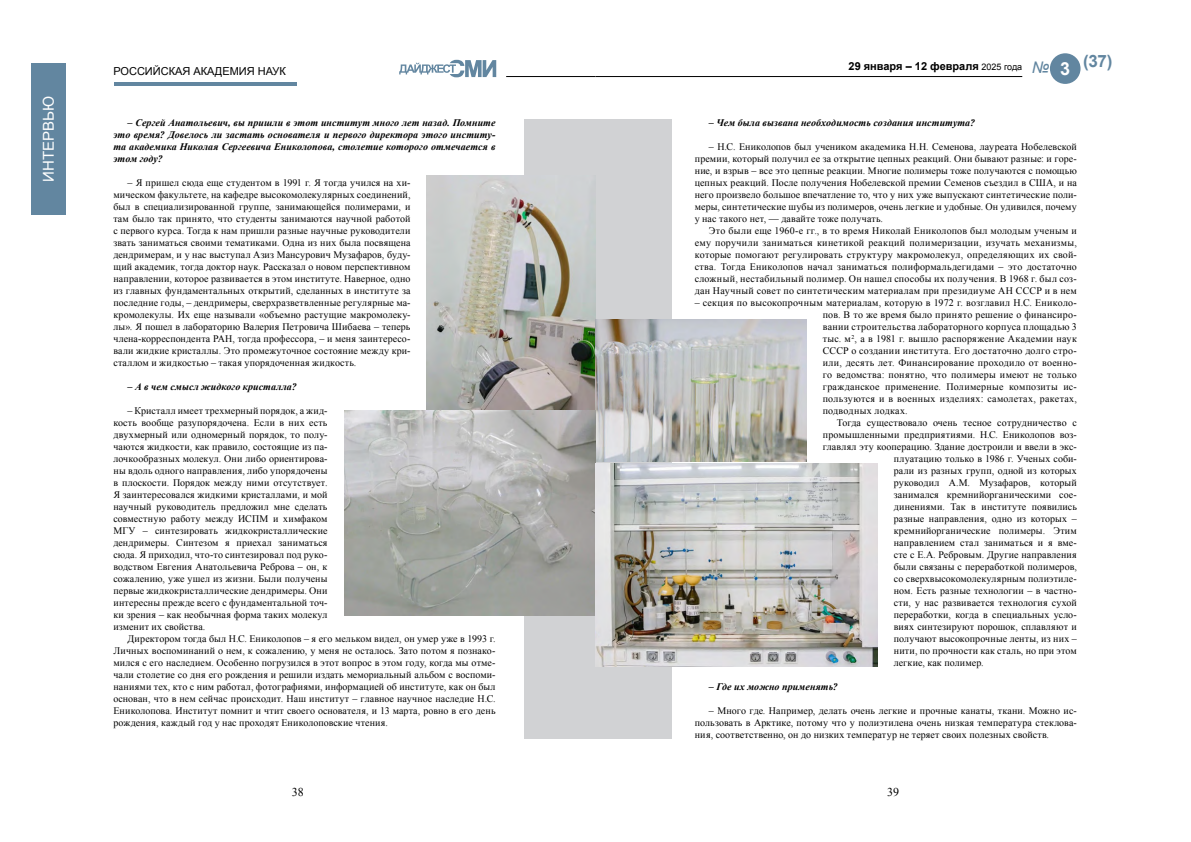
<style>
.page{position:relative;width:1191px;height:842px;background:#fff}
.page>*{position:absolute;margin:0;border:0;box-sizing:border-box;transform-origin:0 0}
.t1{font:700 17px "Arial";color:#6286a0}
.t2{font:15px "Arial";color:#fff}
.t3{font:12px "Times New Roman";color:#000}
.t4{font:700 11px "Arial";color:#000}
.t5{font:11px "Arial";color:#000}
.t6{font:10px/12px "Times New Roman";letter-spacing:.015em;color:#000;text-align:justify}
.t7{font:italic 700 10px/12px "Times New Roman";letter-spacing:.005em;color:#000;text-align:justify}
.s1{font-weight:400;font-size:9px}
.s2{font-size:18px;color:#fff}
</style>
<div class="page">
<div style="left:524px;top:119px;width:148px;height:619px;background:#d1d2d4"></div>
<img style="left:427px;top:176px;width:168px;height:233px">
<img style="left:595px;top:320px;width:211px;height:141px">
<img style="left:344px;top:411px;width:251px;height:204px">
<img style="left:595px;top:463px;width:282px;height:203px">
<hr style="left:506px;top:76px;width:89px;height:1px;background:#000">
<hr style="left:595px;top:76px;width:427px;height:1px;background:#000">
<hr style="left:114px;top:82px;width:183px;height:4px;background:#6286a0">
<svg style="left:399px;top:60px;width:97px;height:17px"></svg>
<div style="left:31px;top:63px;width:34px;height:151px;background:#6286a0"></div>
<div style="left:1050px;top:53px;width:30px;height:31px;background:#6286a0;border-radius:50%"></div>
<h2 class="t2" style="left:39px;top:182px;width:87px;rotate:-90deg">ИНТЕРВЬЮ</h2>
<p class="t5" style="left:113px;top:64px;width:174px">РОССИЙСКАЯ АКАДЕМИЯ НАУК</p>
<p class="t4" style="left:848px;top:59px;width:175px">29 января ‒ 12 февраля <span class="s1">2025 года</span></p>
<h1 class="t1" style="left:1031px;top:50px;width:82px"><sub>№</sub> <span class="s2">3</span> (37)</h1>
<p class="t7" style="left:113px;top:116px;width:384px;text-indent:14px">– Сергей Анатольевич, вы пришли в этот институт много лет назад. Помните это время? Довелось ли застать основателя и первого директора этого институ&shy;та академика Николая Сергеевича Ениколопова, столетие которого отмечается в этом году?</p>
<p class="t6" style="left:113px;top:176px;width:299px;text-indent:14px">– Я пришел сюда еще студентом в 1991 г. Я тогда учился на хи&shy;мическом факультете, на кафедре высокомолекулярных соединений, был в специализированной группе, занимающейся полимерами, и там было так принято, что студенты занимаются научной работой с первого курса. Тогда к нам пришли разные научные руководители звать заниматься своими тематиками. Одна из них была посвящена дендримерам, и у нас выступал Азиз Мансурович Музафаров, буду&shy;щий академик, тогда доктор наук. Рассказал о новом перспективном направлении, которое развивается в этом институте. Наверное, одно из главных фундаментальных открытий, сделанных в институте за последние годы, – дендримеры, сверхразветвленные регулярные ма&shy;кромолекулы. Их еще называли «объемно растущие макромолеку&shy;лы». Я пошел в лабораторию Валерия Петровича Шибаева – теперь члена-корреспондента РАН, тогда профессора, – и меня заинтересо&shy;вали жидкие кристаллы. Это промежуточное состояние между кри&shy;сталлом и жидкостью – такая упорядоченная жидкость.</p>
<p class="t7" style="left:128px;top:380px;width:171px">– А в чем смысл жидкого кристалла?</p>
<p class="t6" style="left:113px;top:404px;width:216px;text-indent:14px">– Кристалл имеет трехмерный порядок, а жид&shy;кость вообще разупорядочена. Если в них есть двухмерный или одномерный порядок, то полу&shy;чаются жидкости, как правило, состоящие из па&shy;лочкообразных молекул. Они либо ориентирова&shy;ны вдоль одного направления, либо упорядочены в плоскости. Порядок между ними отсутствует.<br>Я заинтересовался жидкими кристаллами, и мой научный руководитель предложил мне сделать совместную работу между ИСПМ и химфаком МГУ – синтезировать жидкокристаллические дендримеры. Синтезом я приехал заниматься сюда. Я приходил, что-то синтезировал под руко&shy;водством Евгения Анатольевича Реброва – он, к сожалению, уже ушел из жизни. Были получены первые жидкокристаллические дендримеры. Они интересны прежде всего с фундаментальной точ&shy;ки зрения – как необычная форма таких молекул изменит их свойства.</p>
<p class="t6" style="left:113px;top:632px;width:383px;text-indent:14px">Директором тогда был Н.С. Ениколопов – я его мельком видел, он умер уже в 1993 г.<br>Личных воспоминаний о нем, к сожалению, у меня не осталось. Зато потом я познако&shy;мился с его наследием. Особенно погрузился в этот вопрос в этом году, когда мы отме&shy;чали столетие со дня его рождения и решили издать мемориальный альбом с воспоми&shy;наниями тех, кто с ним работал, фотографиями, информацией об институте, как он был основан, что в нем сейчас происходит. Наш институт – главное научное наследие Н.С.<br>Ениколопова. Институт помнит и чтит своего основателя, и 13 марта, ровно в его день рождения, каждый год у нас проходят Ениколоповские чтения.</p>
<p class="t7" style="left:709px;top:116px;width:268px">– Чем была вызвана необходимость создания института?</p>
<p class="t6" style="left:694px;top:140px;width:384px;text-indent:14px">– Н.С. Ениколопов был учеником академика Н.Н. Семенова, лауреата Нобелевской премии, который получил ее за открытие цепных реакций. Они бывают разные: и горе&shy;ние, и взрыв – все это цепные реакции. Многие полимеры тоже получаются с помощью цепных реакций. После получения Нобелевской премии Семенов съездил в США, и на него произвело большое впечатление то, что у них уже выпускают синтетические поли&shy;меры, синтетические шубы из полимеров, очень легкие и удобные. Он удивился, почему у нас такого нет, — давайте тоже получать.</p>
<p class="t6" style="left:694px;top:224px;width:384px;text-indent:14px">Это были еще 1960-е гг., в то время Николай Ениколопов был молодым ученым и ему поручили заниматься кинетикой реакций полимеризации, изучать механизмы, которые помогают регулировать структуру макромолекул, определяющих их свой&shy;ства. Тогда Ениколопов начал заниматься полиформальдегидами – это достаточно сложный, нестабильный полимер. Он нашел способы их получения. В 1968 г. был соз&shy;дан Научный совет по синтетическим материалам при президиуме АН СССР и в нем</p>
<p class="t6" style="left:822px;top:296px;width:256px;text-indent:-128px">– секция по высокопрочным материалам, которую в 1972 г. возглавил Н.С. Ениколо&shy;пов. В то же время было принято решение о финансиро&shy;вании строительства лабораторного корпуса площадью 3 тыс. м<sup>2</sup>, а в 1981 г. вышло распоряжение Академии наук СССР о создании института. Его достаточно долго стро&shy;или, десять лет. Финансирование проходило от военно&shy;го ведомства: понятно, что полимеры имеют не только гражданское применение. Полимерные композиты ис&shy;пользуются и в военных изделиях: самолетах, ракетах, подводных лодках.</p>
<p class="t6" style="left:837px;top:416px;width:241px">Тогда существовало очень тесное сотрудничество с</p>
<p class="t6" style="left:822px;top:428px;width:255px">промышленными предприятиями. Н.С. Ениколопов воз-</p>
<p class="t6" style="left:822px;top:440px;width:255px">главлял эту кооперацию. Здание достроили и ввели в экс-</p>
<p class="t6" style="left:893px;top:452px;width:184px">плуатацию только в 1986 г. Ученых соби-</p>
<p class="t6" style="left:893px;top:464px;width:185px">рали из разных групп, одной из которых</p>
<p class="t6" style="left:893px;top:476px;width:184px">руководил А.М. Музафаров, который</p>
<p class="t6" style="left:893px;top:488px;width:185px">занимался кремнийорганическими сое-</p>
<p class="t6" style="left:893px;top:500px;width:185px">динениями. Так в институте появились</p>
<p class="t6" style="left:893px;top:512px;width:185px">разные направления, одно из которых –</p>
<p class="t6" style="left:893px;top:524px;width:185px">кремнийорганические полимеры. Этим</p>
<p class="t6" style="left:893px;top:536px;width:184px">направлением стал заниматься и я вме-</p>
<p class="t6" style="left:893px;top:548px;width:184px">сте с Е.А. Ребровым. Другие направления</p>
<p class="t6" style="left:893px;top:560px;width:184px">были связаны с переработкой полимеров,</p>
<p class="t6" style="left:893px;top:572px;width:184px">со сверхвысокомолекулярным полиэтиле-</p>
<p class="t6" style="left:893px;top:584px;width:184px">ном. Есть разные технологии – в частно-</p>
<p class="t6" style="left:893px;top:596px;width:184px">сти, у нас развивается технология сухой</p>
<p class="t6" style="left:893px;top:608px;width:184px">переработки, когда в специальных усло-</p>
<p class="t6" style="left:893px;top:620px;width:185px">виях синтезируют порошок, сплавляют и</p>
<p class="t6" style="left:893px;top:632px;width:184px">получают высокопрочные ленты, из них –</p>
<p class="t6" style="left:893px;top:644px;width:185px">нити, по прочности как сталь, но при этом</p>
<p class="t6" style="left:893px;top:656px;width:91px">легкие, как полимер.</p>
<p class="t7" style="left:709px;top:680px;width:131px">– Где их можно применять?</p>
<p class="t6" style="left:694px;top:704px;width:383px;text-indent:14px">– Много где. Например, делать очень легкие и прочные канаты, ткани. Можно ис&shy;пользовать в Арктике, потому что у полиэтилена очень низкая температура стеклова&shy;ния, соответственно, он до низких температур не теряет своих полезных свойств.</p>
<p class="t3" style="left:292px;top:784px;width:13px">38</p>
<p class="t3" style="left:887px;top:784px;width:13px">39</p>
</div>
